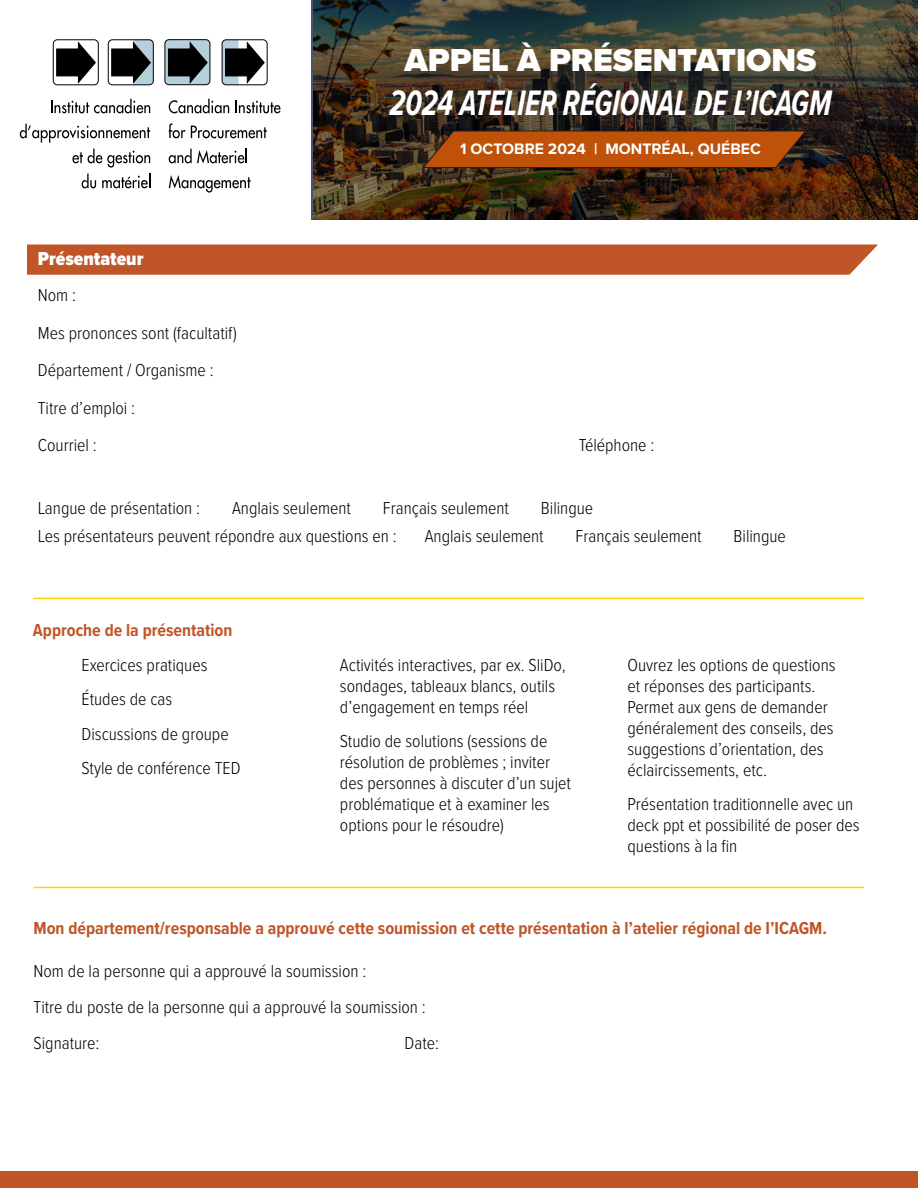
<style>
.page{position:relative;width:918px;height:1188px;background:#fff}
.page>*{position:absolute;margin:0;border:0;box-sizing:border-box;transform-origin:0 0}
.t1{font:italic 700 36.75px "Proxima Nova Cond";color:#fff;scale:.83 1}
.t2{font:900 33px "Proxima Nova";color:#fff}
.t3{font:900 19.5px "Proxima Nova Cond";color:#fff}
.t4{font:300 18px/21px "Proxima Nova Cond";color:#000}
.t5{font:700 18px "Proxima Nova Cond";color:#c05528}
.t6{font:700 15.75px "Proxima Nova";color:#fff}
</style>
<div class="page">
<img style="left:313px;top:0;width:605px;height:219px">
<svg style="left:169px;top:99px;width:60px;height:14px"></svg>
<svg style="left:236px;top:101px;width:45px;height:12px"></svg>
<svg style="left:169px;top:123px;width:98px;height:15px"></svg>
<svg style="left:169px;top:149px;width:78px;height:14px"></svg>
<svg style="left:169px;top:175px;width:82px;height:18px"></svg>
<div style="left:108px;top:40px;width:45px;height:45px;background:linear-gradient(to bottom,#fff,#fff);border-radius:4px"></div>
<div style="left:53px;top:40px;width:45px;height:45px;background:linear-gradient(to bottom,#fafafa,#fafafa);border-radius:4px"></div>
<div style="left:53px;top:40px;width:45px;height:45px;border:1px solid #000;border-radius:4px"></div>
<svg style="left:57px;top:43px;width:38px;height:40px"></svg>
<div style="left:108px;top:40px;width:45px;height:45px;border:1px solid #000;border-radius:4px"></div>
<svg style="left:112px;top:40px;width:41px;height:45px"></svg>
<div style="left:222px;top:40px;width:45px;height:45px;border:1px solid #000;border-radius:4px"></div>
<svg style="left:222px;top:40px;width:42px;height:45px"></svg>
<svg style="left:165px;top:40px;width:45px;height:45px"></svg>
<div style="left:165px;top:40px;width:45px;height:45px;border:1px solid #000;border-radius:4px"></div>
<svg style="left:168px;top:43px;width:39px;height:40px;background:#434c50"></svg>
<svg style="left:51px;top:99px;width:99px;height:14px"></svg>
<svg style="left:20px;top:124px;width:130px;height:19px"></svg>
<svg style="left:72px;top:149px;width:78px;height:19px"></svg>
<svg style="left:82px;top:174px;width:14px;height:14px"></svg>
<svg style="left:102px;top:174px;width:48px;height:14px"></svg>
<svg style="left:423px;top:131px;width:383px;height:37px;background:#ad4c0a"></svg>
<svg style="left:27px;top:244px;width:851px;height:31px;background:#c25b30"></svg>
<hr style="left:33px;top:598px;width:831px;height:1px;background:#ffd800">
<hr style="left:33px;top:887px;width:831px;height:1px;background:#ffd800">
<div style="left:0;top:1172px;width:918px;height:16px;background:#c05528"></div>
<p class="t3" style="left:38px;top:244px;width:107px">Présentateur</p>
<p class="t4" style="left:38px;top:276px;width:201px;line-height:37.5px">Nom :<br>Mes prononces sont (facultatif)<br>Département / Organisme :<br>Titre d’emploi :<br>Courriel :</p>
<h2 class="t2" style="left:405px;top:35px;width:413px">APPEL À PRÉSENTATIONS</h2>
<h1 class="t1" style="left:390px;top:76px;width:534px">2024 ATELIER RÉGIONAL DE L’ICAGM</h1>
<p class="t6" style="left:460px;top:137px;width:302px">1 OCTOBRE 2024 | MONTRÉAL, QUÉBEC</p>
<p class="t4" style="left:579px;top:434px;width:77px">Téléphone :</p>
<p class="t4" style="left:38px;top:496px;width:164px">Langue de présentation :</p>
<p class="t4" style="left:232px;top:496px;width:120px">Anglais seulement</p>
<p class="t4" style="left:383px;top:496px;width:128px">Français seulement</p>
<p class="t4" style="left:541px;top:496px;width:54px">Bilingue</p>
<p class="t4" style="left:38px;top:525px;width:361px">Les présentateurs peuvent répondre aux questions en :</p>
<p class="t4" style="left:425px;top:525px;width:120px">Anglais seulement</p>
<p class="t4" style="left:576px;top:525px;width:128px">Français seulement</p>
<p class="t4" style="left:734px;top:525px;width:54px">Bilingue</p>
<p class="t5" style="left:33px;top:617px;width:201px">Approche de la présentation</p>
<p class="t4" style="left:82px;top:647px;width:161px;line-height:34.5px">Exercices pratiques<br>Études de cas<br>Discussions de groupe<br>Style de conférence TED</p>
<p class="t4" style="left:340px;top:653px;width:227px">Activités interactives, par ex. SliDo, sondages, tableaux blancs, outils d’engagement en temps réel</p>
<p class="t4" style="left:340px;top:730px;width:232px">Studio de solutions (sessions de résolution de problèmes ; inviter des personnes à discuter d’un sujet problématique et à examiner les options pour le résoudre)</p>
<p class="t4" style="left:628px;top:653px;width:210px">Ouvrez les options de questions et réponses des participants.<br>Permet aux gens de demander généralement des conseils, des suggestions d’orientation, des éclaircissements, etc.</p>
<p class="t4" style="left:628px;top:793px;width:234px">Présentation traditionnelle avec un deck ppt et possibilité de poser des questions à la fin</p>
<p class="t5" style="left:34px;top:915px;width:795px">Mon département/responsable a approuvé cette soumission et cette présentation à l’atelier régional de I’ICAGM.</p>
<p class="t4" style="left:34px;top:952px;width:394px;line-height:36px">Nom de la personne qui a approuvé la soumission :<br>Titre du poste de la personne qui a approuvé la soumission :<br>Signature:</p>
<p class="t4" style="left:405px;top:1032px;width:36px">Date:</p>
</div>
